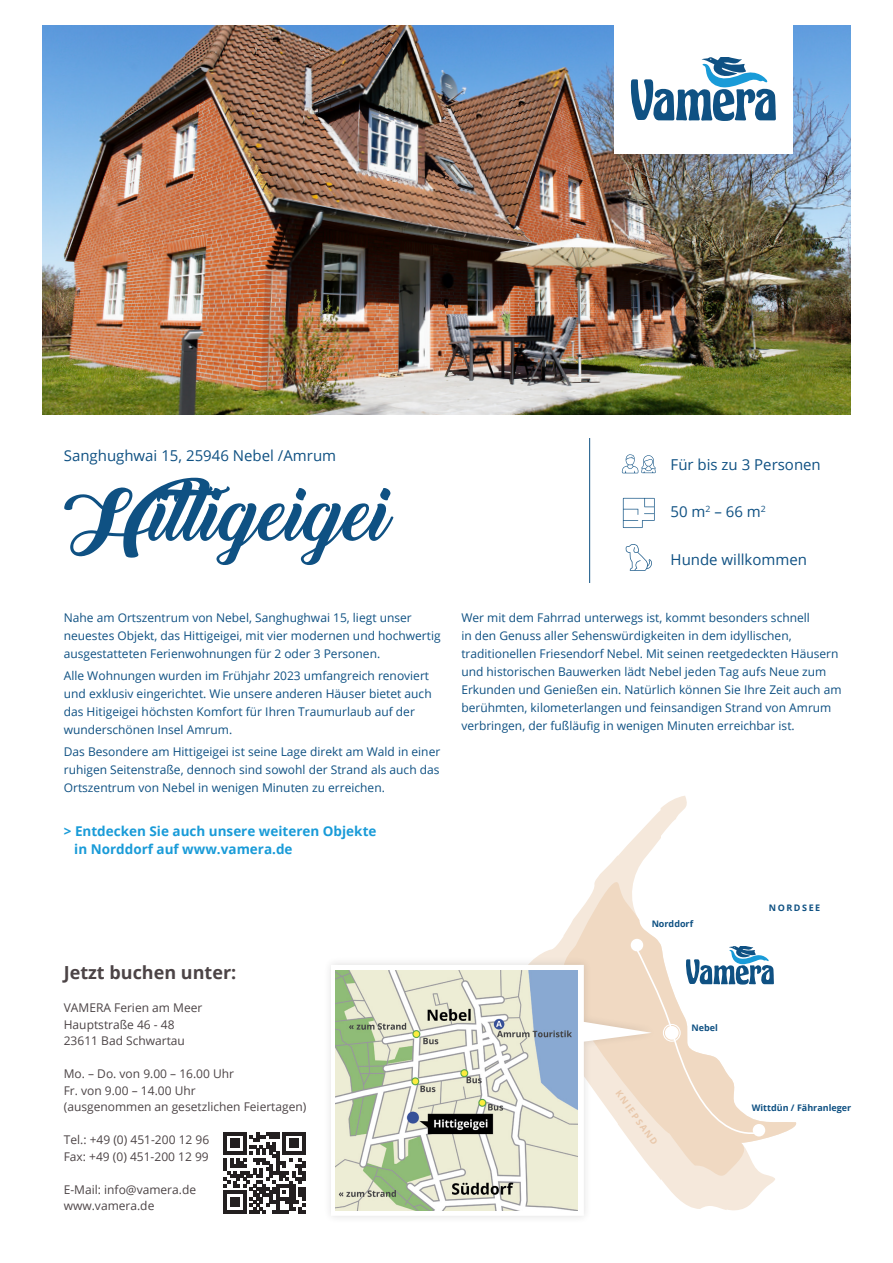
<style>
.page{position:relative;width:893px;height:1263px;background:#fff}
.page>*{position:absolute;margin:0;border:0;box-sizing:border-box;transform-origin:0 0}
.t1{font:75px "Backto Black Demo";color:#0f5183}
.t2{font:700 18px "Open Sans";color:#4c4446}
.t3{font:15px "Open Sans";color:#0f5183}
.t4{font:700 13.5px "Open Sans";color:#199bd8}
.Absatzformat_1{font:12px/18px "Open Sans";color:#0f5183}
.t5{font:12px/16.5px "Open Sans";color:#4c4446}
.t6{font:700 9px "Open Sans";color:#0f5183}
.t7{font:700 9px "Open Sans";color:#e9c8ab}
.t8{font:700 9px "Open Sans";letter-spacing:.175em;color:#0f5183}
</style>
<div class="page">
<svg style="left:224px;top:1132px;width:81px;height:81px"></svg>
<svg style="left:537px;top:796px;width:236px;height:414px"></svg>
<svg style="left:562px;top:866px;width:235px;height:316px"></svg>
<div style="left:631px;top:939px;width:12px;height:12px;background:#fff;border-radius:50%"></div>
<svg style="left:635px;top:946px;width:139px;height:192px"></svg>
<div style="left:323px;top:957px;width:335px;height:267px;background:#231f20;opacity:.14"></div>
<svg style="left:331px;top:965px;width:321px;height:251px"></svg>
<img style="left:336px;top:970px;width:242px;height:240px">
<hr style="left:589px;top:438px;width:1px;height:145px;background:#0f5183">
<svg style="left:623px;top:498px;width:32px;height:30px"></svg>
<svg style="left:621px;top:454px;width:35px;height:19px"></svg>
<svg style="left:625px;top:544px;width:27px;height:27px"></svg>
<img style="left:43px;top:26px;width:807px;height:389px">
<div style="left:614px;top:0;width:179px;height:153px;background:#fff"></div>
<svg style="left:631px;top:57px;width:145px;height:64px"></svg>
<p class="t3" style="left:64px;top:445px;width:274px">Sanghughwai 15, 25946 Nebel /Amrum</p>
<p class="t1" style="left:64px;top:471px;width:328px">Hittigeigei</p>
<p class="Absatzformat_1" style="left:64px;top:608px;width:378px">Nahe am Ortszentrum von Nebel, Sanghughwai 15, liegt unser neuestes Objekt, das Hittigeigei, mit vier modernen und hochwertig ausgestatteten Ferienwohnungen für 2 oder 3 Personen.</p>
<p class="Absatzformat_1" style="left:64px;top:666px;width:369px">Alle Wohnungen wurden im Frühjahr 2023 umfangreich renoviert und exklusiv eingerichtet. Wie unsere anderen Häuser bietet auch das Hitigeigei höchsten Komfort für Ihren Traumurlaub auf der wunderschönen Insel Amrum.</p>
<p class="Absatzformat_1" style="left:64px;top:742px;width:378px;text-align:justify">Das Besondere am Hittigeigei ist seine Lage direkt am Wald in einer ruhigen Seitenstraße, dennoch sind sowohl der Strand als auch das Ortszentrum von Nebel in wenigen Minuten zu erreichen.</p>
<p class="t4" style="left:64px;top:821px;width:314px">&gt; Entdecken Sie auch unsere weiteren Objekte</p>
<p class="t4" style="left:74px;top:839px;width:220px">in Norddorf auf www.vamera.de</p>
<h2 class="t2" style="left:64px;top:960px;width:174px">Jetzt buchen unter:</h2>
<p class="t5" style="left:64px;top:999px;width:140px">VAMERA Ferien am Meer<br>Hauptstraße 46 - 48<br>23611 Bad Schwartau</p>
<p class="t5" style="left:64px;top:1065px;width:244px">Mo. – Do. von 9.00 – 16.00 Uhr<br>Fr. von 9.00 – 14.00 Uhr<br>(ausgenommen an gesetzlichen Feiertagen)</p>
<p class="t5" style="left:64px;top:1131px;width:147px">Tel.: +49 (0) 451-200 12 96<br>Fax: +49 (0) 451-200 12 99</p>
<p class="t5" style="left:64px;top:1181px;width:134px">E-Mail: info@vamera.de www.vamera.de</p>
<p class="t3" style="left:671px;top:454px;width:152px">Für bis zu 3 Personen</p>
<p class="t3" style="left:671px;top:502px;width:97px">50 m<sup>2</sup> – 66 m<sup>2</sup></p>
<p class="t3" style="left:671px;top:549px;width:138px">Hunde willkommen</p>
<p class="Absatzformat_1" style="left:461px;top:608px;width:382px">Wer mit dem Fahrrad unterwegs ist, kommt besonders schnell<br>in den Genuss aller Sehenswürdigkeiten in dem idyllischen, traditionellen Friesendorf Nebel. Mit seinen reetgedeckten Häusern und historischen Bauwerken lädt Nebel jeden Tag aufs Neue zum Erkunden und Genießen ein. Natürlich können Sie Ihre Zeit auch am berühmten, kilometerlangen und feinsandigen Strand von Amrum verbringen, der fußläufig in wenigen Minuten erreichbar ist.</p>
<p class="t6" style="left:652px;top:917px;width:43px">Norddorf</p>
<p class="t8" style="left:769px;top:901px;width:53px">NORDSEE</p>
<p class="t7" style="left:623px;top:1088px;width:66px;rotate:54deg">KNIEPSAND</p>
<p class="t6" style="left:691px;top:1021px;width:28px">Nebel</p>
<p class="t6" style="left:752px;top:1101px;width:101px">Wittdün / Fähranleger</p>
</div>
